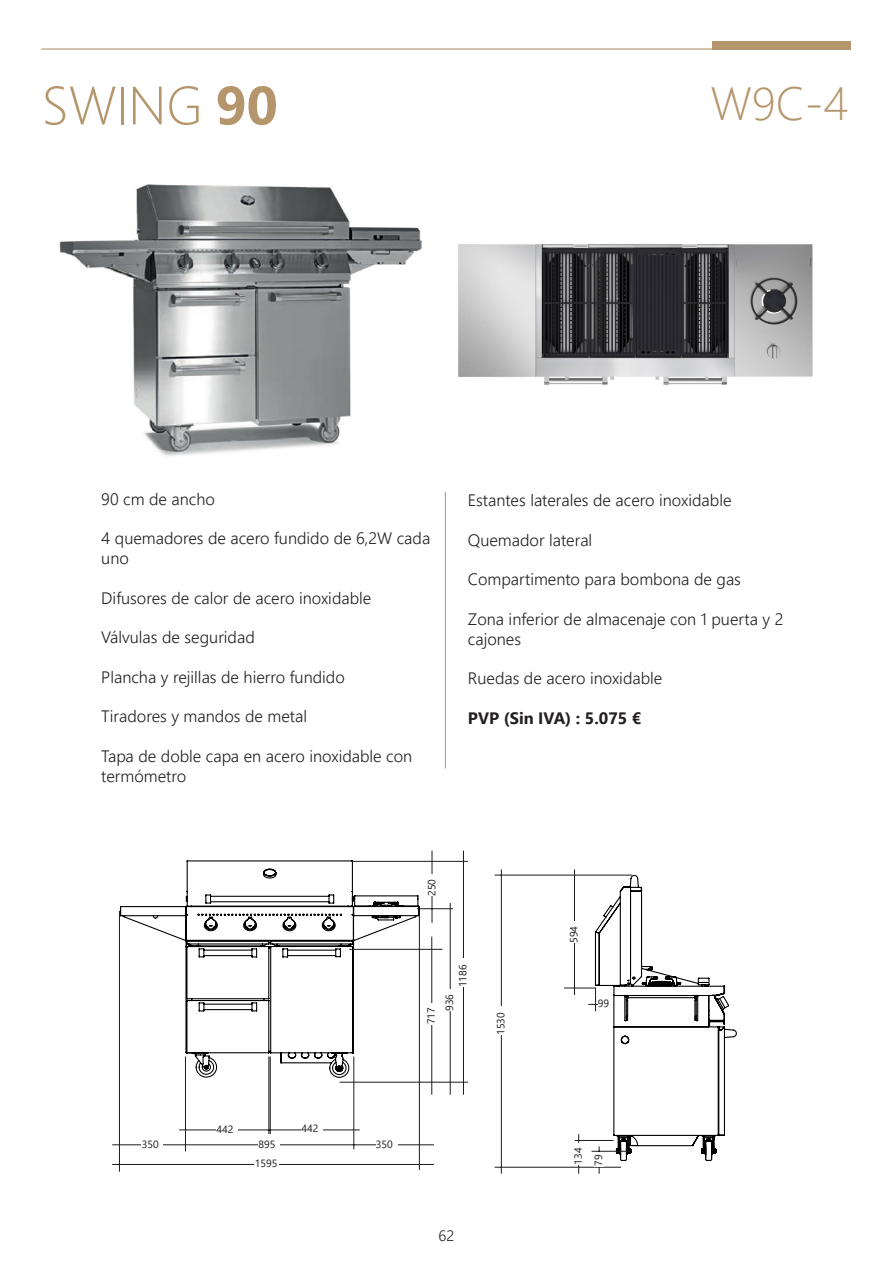
<style>
.page{position:relative;width:893px;height:1263px;background:#fff}
.page>*{position:absolute;margin:0;border:0;box-sizing:border-box;transform-origin:0 0}
.t1{font:300 54px "Segoe UI";color:#b5966c}
.t2{font:300 46.5px "Segoe UI";color:#b5966c}
.t3{font:300 16.5px/19.8px "Segoe UI";color:#231f20}
.t4{font:700 16.5px "Segoe UI";color:#231f20}
.t5{font:300 15px "Segoe UI";color:#231f20}
.t6{font:10.5px/20.4px "Segoe UI";color:#1c1c1c}
.s1{font-weight:700}
</style>
<div class="page">
<svg style="left:119px;top:860px;width:301px;height:218px"></svg>
<hr style="left:119px;top:911px;width:1px;height:261px;background:#1c1c1c">
<hr style="left:419px;top:909px;width:1px;height:261px;background:#1c1c1c">
<hr style="left:112px;top:1164px;width:322px;height:1px;background:#1c1c1c">
<div style="left:255px;top:1159px;width:24px;height:10px;background:#fff"></div>
<hr style="left:185px;top:1056px;width:1px;height:95px;background:#1c1c1c">
<hr style="left:354px;top:1056px;width:1px;height:93px;background:#1c1c1c">
<hr style="left:112px;top:1144px;width:322px;height:1px;background:#1c1c1c">
<div style="left:258px;top:1140px;width:22px;height:9px;background:#fff"></div>
<hr style="left:269px;top:1056px;width:1px;height:78px;background:#1c1c1c">
<hr style="left:270px;top:1056px;width:1px;height:78px;background:#1c1c1c">
<hr style="left:179px;top:1130px;width:181px;height:1px;background:#1c1c1c">
<div style="left:217px;top:1125px;width:21px;height:10px;background:#fff"></div>
<div style="left:301px;top:1124px;width:22px;height:10px;background:#fff"></div>
<div style="left:142px;top:1140px;width:21px;height:9px;background:#fff"></div>
<div style="left:376px;top:1140px;width:21px;height:9px;background:#fff"></div>
<hr style="left:463px;top:851px;width:1px;height:244px;background:#1c1c1c">
<hr style="left:353px;top:861px;width:115px;height:1px;background:#1c1c1c">
<hr style="left:340px;top:1082px;width:128px;height:1px;background:#1c1c1c">
<div style="left:458px;top:958px;width:10px;height:29px;background:#fff"></div>
<hr style="left:417px;top:908px;width:36px;height:1px;background:#1c1c1c">
<hr style="left:432px;top:851px;width:1px;height:72px;background:#1c1c1c">
<div style="left:427px;top:874px;width:10px;height:22px;background:#fff"></div>
<hr style="left:349px;top:949px;width:93px;height:1px;background:#1c1c1c">
<hr style="left:450px;top:903px;width:1px;height:192px;background:#1c1c1c">
<div style="left:445px;top:989px;width:10px;height:22px;background:#fff"></div>
<hr style="left:431px;top:936px;width:1px;height:159px;background:#1c1c1c">
<div style="left:427px;top:1003px;width:10px;height:21px;background:#fff"></div>
<hr style="left:495px;top:1167px;width:126px;height:1px;background:#1c1c1c">
<hr style="left:495px;top:875px;width:137px;height:1px;background:#1c1c1c">
<hr style="left:501px;top:869px;width:1px;height:305px;background:#1c1c1c">
<div style="left:497px;top:1007px;width:9px;height:28px;background:#fff"></div>
<hr style="left:564px;top:988px;width:32px;height:1px;background:#1c1c1c">
<hr style="left:574px;top:869px;width:1px;height:126px;background:#1c1c1c">
<div style="left:570px;top:922px;width:9px;height:21px;background:#fff"></div>
<hr style="left:575px;top:1140px;width:38px;height:1px;background:#1c1c1c">
<hr style="left:578px;top:1134px;width:1px;height:40px;background:#1c1c1c">
<div style="left:574px;top:1143px;width:9px;height:21px;background:#fff"></div>
<svg style="left:588px;top:875px;width:149px;height:299px"></svg>
<div style="left:594px;top:1152px;width:10px;height:14px;background:#fff"></div>
<img style="left:458px;top:244px;width:355px;height:141px">
<img style="left:59px;top:184px;width:363px;height:272px">
<hr style="left:445px;top:492px;width:1px;height:39px;background:#b5966c">
<hr style="left:445px;top:531px;width:1px;height:40px;background:#b5966c">
<hr style="left:445px;top:571px;width:1px;height:39px;background:#b5966c">
<hr style="left:445px;top:610px;width:1px;height:40px;background:#b5966c">
<hr style="left:445px;top:650px;width:1px;height:39px;background:#b5966c">
<hr style="left:445px;top:689px;width:1px;height:40px;background:#b5966c">
<hr style="left:445px;top:729px;width:1px;height:39px;background:#b5966c">
<hr style="left:41px;top:48px;width:810px;height:2px;background:#b5966c">
<div style="left:712px;top:41px;width:139px;height:8px;background:#b5966c"></div>
<h1 class="t1" style="left:42px;top:54px;width:238px">SWING <span class="s1">90</span></h1>
<p class="t2" style="left:710px;top:59px;width:139px">W9C-4</p>
<p class="t3" style="left:101px;top:487px;width:115px">90 cm de ancho</p>
<p class="t3" style="left:101px;top:527px;width:331px">4 quemadores de acero fundido de 6,2W cada uno</p>
<p class="t3" style="left:101px;top:586px;width:272px">Difusores de calor de acero inoxidable</p>
<p class="t3" style="left:101px;top:626px;width:155px">Válvulas de seguridad</p>
<p class="t3" style="left:101px;top:665px;width:245px">Plancha y rejillas de hierro fundido</p>
<p class="t3" style="left:101px;top:705px;width:207px">Tiradores y mandos de metal</p>
<p class="t3" style="left:101px;top:745px;width:312px">Тара de doble capa en acero inoxidable con termómetro</p>
<p class="t3" style="left:468px;top:489px;width:265px">Estantes laterales de acero inoxidable</p>
<p class="t3" style="left:468px;top:528px;width:126px">Quemador lateral</p>
<p class="t3" style="left:468px;top:568px;width:275px">Compartimento para bombona de gas</p>
<p class="t3" style="left:468px;top:607px;width:317px">Zona inferior de almacenaje con 1 puerta y 2 cajones</p>
<p class="t3" style="left:468px;top:667px;width:196px">Ruedas de acero inoxidable</p>
<p class="t4" style="left:468px;top:702px;width:175px">PVP (Sin IVA) : 5.075 €</p>
<p class="t6" style="left:420px;top:896px;width:18px;rotate:-90deg">250</p>
<p class="t6" style="left:451px;top:987px;width:24px;rotate:-90deg">1186</p>
<p class="t6" style="left:563px;top:943px;width:18px;rotate:-90deg">594</p>
<p class="t6" style="left:438px;top:1011px;width:18px;rotate:-90deg">936</p>
<p class="t6" style="left:420px;top:1024px;width:18px;rotate:-90deg">717</p>
<p class="t6" style="left:490px;top:1035px;width:24px;rotate:-90deg">1530</p>
<p class="t6" style="left:217px;top:1118px;width:18px">442</p>
<p class="t6" style="left:301px;top:1117px;width:18px">442</p>
<p class="t6" style="left:142px;top:1133px;width:18px">350</p>
<p class="t6" style="left:376px;top:1133px;width:18px">350</p>
<p class="t6" style="left:258px;top:1133px;width:18px">895</p>
<p class="t6" style="left:255px;top:1152px;width:24px">1595</p>
<p class="t5" style="left:439px;top:1221px;width:17px">62</p>
<p class="t6" style="left:598px;top:992px;width:13px">99</p>
<p class="t6" style="left:567px;top:1166px;width:20px;rotate:-90deg">134<br>79</p>
</div>
